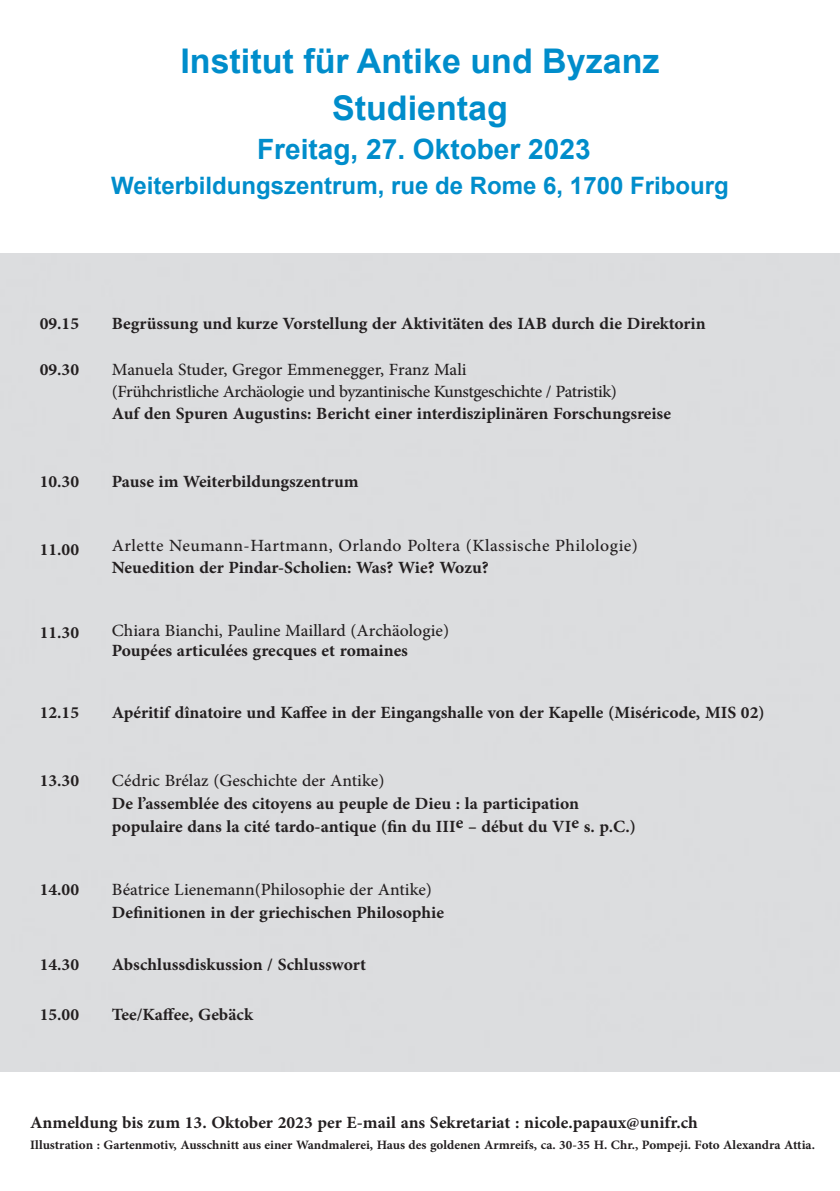
<style>
.page{position:relative;width:840px;height:1191px;background:#fff}
.page>*{position:absolute;margin:0;border:0;box-sizing:border-box;transform-origin:0 0}
.t1{font:700 34px "Arial";color:#008dcb}
.t2{font:700 28px "Arial";color:#008dcb}
.t3{font:700 24px/22.8px "Adobe Arabic";color:#231f20}
.t4{font:24px/22px "Adobe Arabic";letter-spacing:-.005em;color:#231f20}
.t5{font:24px/22px "Adobe Arabic";letter-spacing:.02em;color:#231f20}
.t6{font:700 24px "Arial";color:#008dcb}
.t7{font:700 18px "Adobe Arabic";color:#231f20}
.s1{font-weight:700}
.s2{font-weight:400}
</style>
<div class="page">
<p class="t1" style="left:180px;top:37px;width:480px">Institut für Antike und Byzanz</p>
<p class="t1" style="left:332px;top:84px;width:177px">Studientag</p>
<p class="t2" style="left:257px;top:130px;width:335px">Freitag, 27. Oktober 2023</p>
<p class="t6" style="left:111px;top:168px;width:619px">Weiterbildungszentrum, rue de Rome 6, 1700 Fribourg</p>
<p class="t3" style="left:40px;top:310px;width:41px">09.15</p>
<p class="t3" style="left:112px;top:310px;width:595px">Begrüssung und kurze Vorstellung der Aktivitäten des IAB durch die Direktorin</p>
<p class="t3" style="left:40px;top:355px;width:41px">09.30</p>
<p class="t4" style="left:112px;top:356px;width:560px">Manuela Studer, Gregor Emmenegger, Franz Mali<br>(Frühchristliche Archäologie und byzantinische Kunstgeschichte / Patristik)<br><span class="s1">Auf den Spuren Augustins: Bericht einer interdisziplinären Forschungsreise</span></p>
<p class="t3" style="left:40px;top:467px;width:41px">10.30</p>
<p class="t3" style="left:112px;top:467px;width:248px">Pause im Weiterbildungszentrum</p>
<p class="t3" style="left:40px;top:535px;width:41px">11.00</p>
<p class="t5" style="left:112px;top:531px;width:527px">Arlette Neumann-Hartmann, Orlando Poltera (Klassische Philologie)<br><span class="s1">Neuedition der Pindar-Scholien: Was? Wie? Wozu?</span></p>
<p class="t3" style="left:40px;top:618px;width:41px">11.30</p>
<p class="t4" style="left:112px;top:617px;width:338px;line-height:20px">Chiara Bianchi, Pauline Maillard (Archäologie)<br><span class="s1">Poupées articulées grecques et romaines</span></p>
<p class="t3" style="left:40px;top:698px;width:41px">12.15</p>
<p class="t3" style="left:112px;top:698px;width:654px">Apéritif dînatoire und Kaffee in der Eingangshalle von der Kapelle (Miséricode, MIS 02)</p>
<p class="t3" style="left:40px;top:766px;width:41px">13.30</p>
<p class="t3" style="left:112px;top:766px;width:525px"><span class="s2">Cédric Brélaz (Geschichte der Antike)<br></span>De l’assemblée des citoyens au peuple de Dieu : la participation populaire dans la cité tardo-antique (fin du IIIe – début du VIe s. p.C.)</p>
<p class="t3" style="left:40px;top:875px;width:41px">14.00</p>
<p class="t3" style="left:112px;top:875px;width:333px"><span class="s2">Béatrice Lienemann(Philosophie der Antike)<br></span>Definitionen in der griechischen Philosophie</p>
<p class="t3" style="left:40px;top:950px;width:41px">14.30</p>
<p class="t3" style="left:112px;top:950px;width:255px">Abschlussdiskussion / Schlusswort</p>
<p class="t3" style="left:40px;top:1000px;width:41px">15.00</p>
<p class="t3" style="left:112px;top:1000px;width:143px">Tee/Kaffee, Gebäck</p>
<p class="t3" style="left:30px;top:1108px;width:668px">Anmeldung bis zum 13. Oktober 2023 per E-mail ans Sekretariat : nicole.papaux@unifr.ch</p>
<p class="t7" style="left:30px;top:1132px;width:785px">Illustration : Gartenmotiv, Ausschnitt aus einer Wandmalerei, Haus des goldenen Armreifs, ca. 30-35 H. Chr., Pompeji. Foto Alexandra Attia.</p>
</div>
